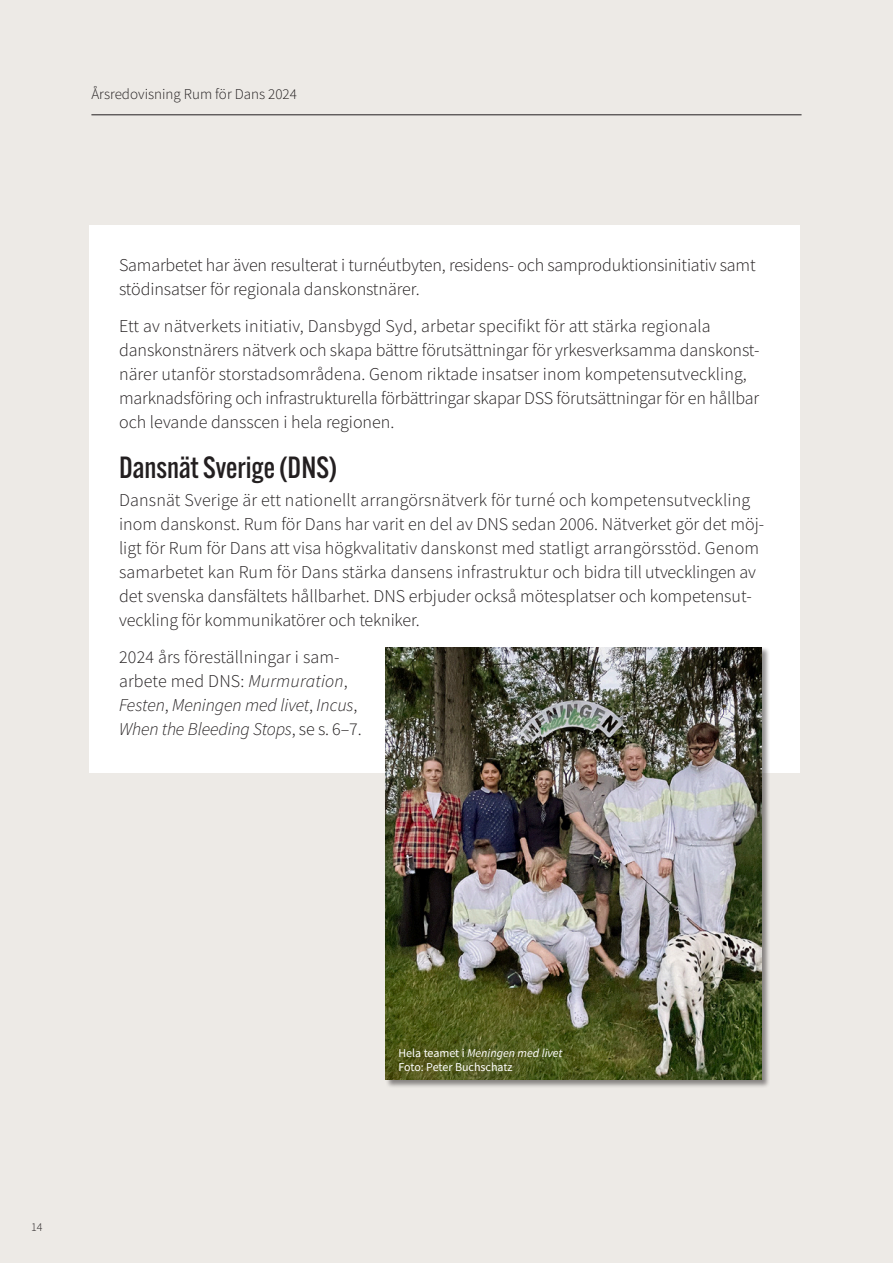
<style>
.page{position:relative;width:893px;height:1263px;background:#edeae6}
.page>*{position:absolute;margin:0;border:0;box-sizing:border-box;transform-origin:0 0}
.Rubrik_liten{font:500 30px "Alternate Gothic ATF";color:#231f20}
.Bröd{font:300 18px/24px "Source Sans Pro";color:#231f20}
.Bröd-2{font:italic 300 18px/24px "Source Sans Pro";letter-spacing:-.01em;color:#231f20}
.Bröd-3{font:300 15px "Source Sans Pro";color:#231f20}
.t1{font:italic 12px "Source Sans Pro";color:#fff}
.t2{font:12px "Source Sans Pro";color:#fff}
.t3{font:300 12px "Source Sans Pro";color:#231f20}
.s1{font-style:normal}
</style>
<div class="page">
<div style="left:89px;top:225px;width:710px;height:547px;background:#fff"></div>
<hr style="left:91px;top:114px;width:710px;height:1px;background:#231f20">
<div style="left:385px;top:647px;width:385px;height:441px;background:#231f20;opacity:.5"></div>
<img style="left:386px;top:647px;width:375px;height:433px">
<p class="Bröd-3" style="left:91px;top:85px;width:207px">Årsredovisning Rum för Dans 2024</p>
<p class="Bröd" style="left:119px;top:253px;width:638px">Samarbetet har även resulterat i turnéutbyten, residens- och samproduktionsinitiativ samt stödinsatser för regionala danskonstnärer.</p>
<p class="Bröd" style="left:119px;top:314px;width:642px">Ett av nätverkets initiativ, Dansbygd Syd, arbetar specifikt för att stärka regionala danskonstnärers nätverk och skapa bättre förutsättningar för yrkesverksamma danskonst&shy;närer utanför storstadsområdena. Genom riktade insatser inom kompetensutveckling, marknadsföring och infrastrukturella förbättringar skapar DSS förutsättningar för en hållbar och levande dansscen i hela regionen.</p>
<p class="Rubrik_liten" style="left:119px;top:448px;width:219px">Dansnät Sverige (DNS)</p>
<p class="Bröd" style="left:119px;top:488px;width:647px">Dansnät Sverige är ett nationellt arrangörsnätverk för turné och kompetensutveckling inom danskonst. Rum för Dans har varit en del av DNS sedan 2006. Nätverket gör det möj&shy;ligt för Rum för Dans att visa högkvalitativ danskonst med statligt arrangörsstöd. Genom samarbetet kan Rum för Dans stärka dansens infrastruktur och bidra till utvecklingen av det svenska dansfältets hållbarhet. DNS erbjuder också mötesplatser och kompetensut&shy;veckling för kommunikatörer och tekniker.</p>
<p class="Bröd-2" style="left:119px;top:645px;width:244px"><span class="s1">2024 års föreställningar i sam&shy;arbete med DNS:</span> Murmuration<span class="s1">,<br></span>Festen<span class="s1">,</span> Meningen med livet<span class="s1">,</span> Incus<span class="s1">,<br></span>When the Bleeding Stops<span class="s1">, se s. 6–7.</span></p>
<p class="t3" style="left:31px;top:1219px;width:13px">14</p>
<p class="t1" style="left:398px;top:1045px;width:165px"><span class="s1">Hela teamet i</span> Meningen med livet</p>
<p class="t2" style="left:398px;top:1060px;width:116px">Foto: Peter Buchschatz</p>
</div>
